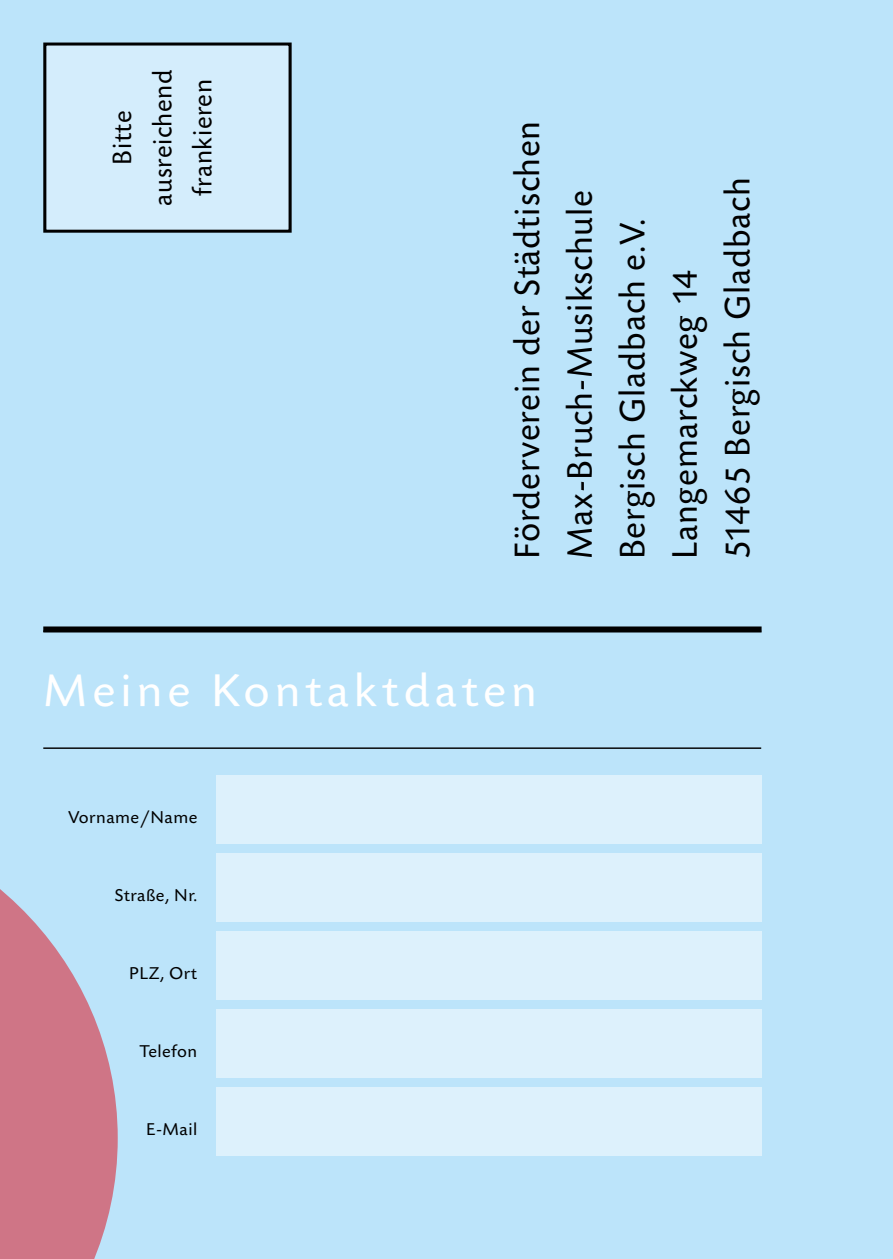
<style>
.page{position:relative;width:893px;height:1259px;background:#bce4fa}
.page>*{position:absolute;margin:0;border:0;box-sizing:border-box;transform-origin:0 0}
.t1{font:48px "Today SB";letter-spacing:.1em;color:#fff}
.t2{font:37.2px/52.5px "Today SB";letter-spacing:.025em;color:#000}
.t3{font:27.9px/40.2px "Today SB";letter-spacing:.025em;color:#000;text-align:center}
.t4{font:18px "Today SB";letter-spacing:.025em;color:#000}
</style>
<div class="page">
<div style="left:45px;top:44px;width:245px;height:187px;background:#d4edfc"></div>
<div style="left:43px;top:42px;width:249px;height:191px;border:3px solid #000"></div>
<hr style="left:43px;top:747px;width:718px;height:2px;background:#000">
<div style="left:216px;top:775px;width:546px;height:69px;background:#ddf1fc"></div>
<div style="left:216px;top:853px;width:546px;height:69px;background:#ddf1fc"></div>
<div style="left:216px;top:931px;width:546px;height:69px;background:#ddf1fc"></div>
<div style="left:216px;top:1009px;width:546px;height:69px;background:#ddf1fc"></div>
<div style="left:216px;top:1087px;width:546px;height:69px;background:#ddf1fc"></div>
<svg style="left:0;top:889px;width:118px;height:370px;fill:#cf7586"></svg>
<div style="left:43px;top:626px;width:719px;height:6px;background:#000"></div>
<p class="t3" style="left:103px;top:206px;width:137px;rotate:-90deg">Bitte ausreichend frankieren</p>
<p class="t2" style="left:502px;top:559px;width:440px;rotate:-90deg">Förderverein der Städtischen<br>Max-Bruch-Musikschule<br>Bergisch Gladbach e.V.<br>Langemarckweg 14<br>51465 Bergisch Gladbach</p>
<p class="t1" style="left:43px;top:665px;width:495px">Meine Kontaktdaten</p>
<p class="t4" style="left:68px;top:807px;width:131px">Vorname/Name</p>
<p class="t4" style="left:115px;top:885px;width:84px">Straße, Nr.</p>
<p class="t4" style="left:129px;top:963px;width:70px">PLZ, Ort</p>
<p class="t4" style="left:140px;top:1041px;width:59px">Telefon</p>
<p class="t4" style="left:146px;top:1119px;width:53px">E-Mail</p>
</div>
